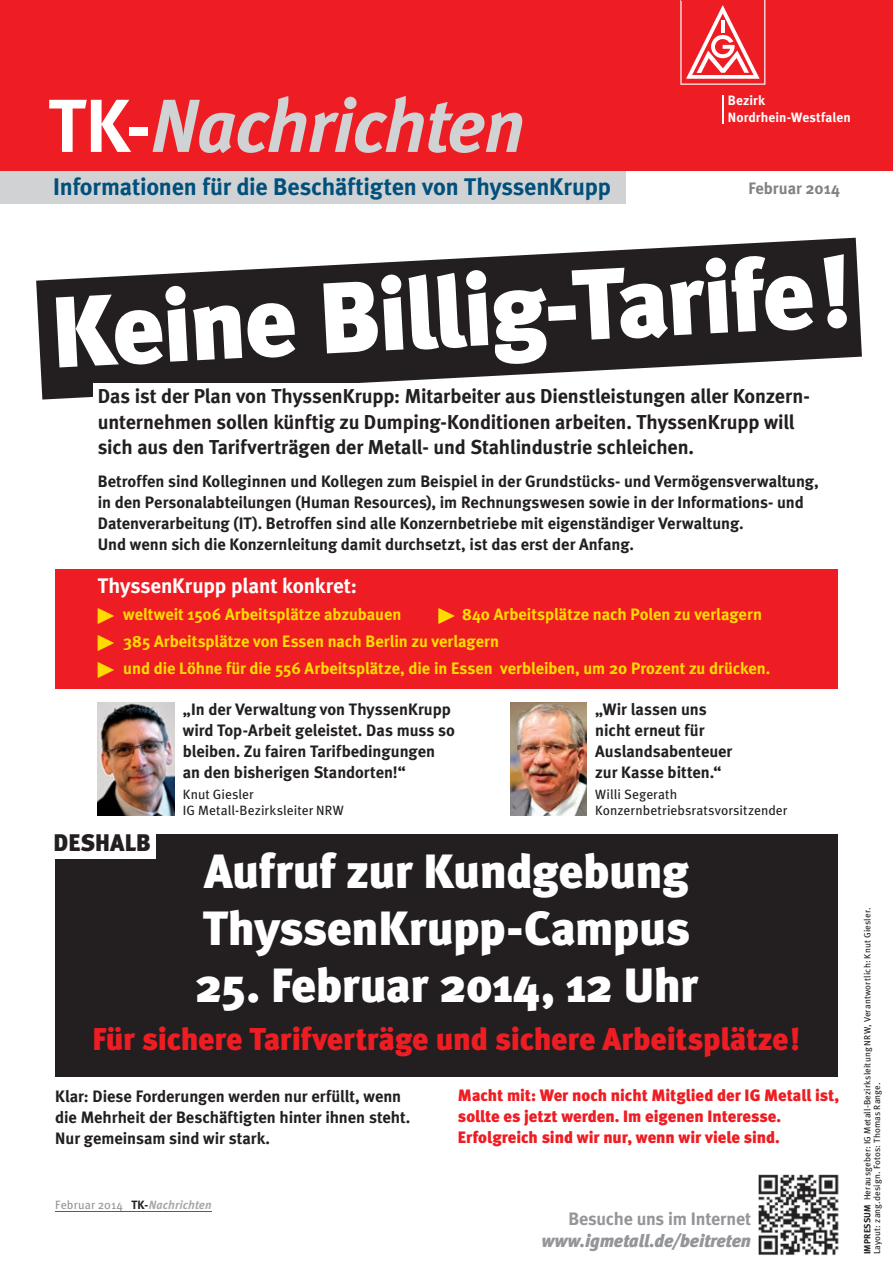
<style>
.page{position:relative;width:893px;height:1263px;background:#fff}
.page>*{position:absolute;margin:0;border:0;box-sizing:border-box;transform-origin:0 0}
.t1{font:900 100.5px "Meta";color:#fff}
.t2{font:italic 700 75px "Meta";letter-spacing:-.015em;color:#d1d2d4}
.t3{font:900 48px/57px "Meta";letter-spacing:-.01em;color:#fff}
.t4{font:900 31.5px "Meta";letter-spacing:-.01em;color:#ee1d23}
.t5{font:700 24px "Meta";letter-spacing:-.01em;color:#00507c}
.t6{font:900 24px "Meta";letter-spacing:.005em;color:#231f20}
.t7{font:700 21px "Meta";letter-spacing:-.005em;color:#fff}
.t8{font:700 20.1px/25.5px "Meta";letter-spacing:-.005em;color:#231f20}
.t9{font:italic 900 18px "Meta";letter-spacing:-.005em;color:#939598}
.t10{font:700 18px "Meta";letter-spacing:-.015em;color:#939598}
.t11{font:700 16.5px/21px "Meta";color:#231f20}
.t12{font:700 16.5px/27px "Meta";letter-spacing:-.005em;color:#ffdc01}
.t13{font:900 16.5px/21px "Meta";letter-spacing:-.005em;color:#ee1d23}
.t14{font:700 16.5px "Meta";letter-spacing:-.005em;color:#808285}
.t15{font:13.5px/16.5px "Meta";letter-spacing:.01em;color:#231f20}
.t16{font:700 13.5px/16.5px "Meta";letter-spacing:.01em;color:#fff}
.t17{font:12px "Meta";letter-spacing:.015em;color:#939598}
.t18{font:9px/9.8px "Meta";letter-spacing:.02em;color:#231f20}
.s1{font-style:normal;color:#fff}
.s2{font-weight:700;color:#231f20}
.s3{font-weight:700;font-style:italic;color:#a8a9ad}
.s4{font-weight:700}
</style>
<div class="page">
<hr style="left:55px;top:1212px;width:157px;height:1px;background:#ee1d23">
<div style="left:0;top:166px;width:625px;height:38px;background:#d1d2d4"></div>
<div style="left:0;top:0;width:893px;height:170px;background:#ee1d23"></div>
<svg style="left:680px;top:0;width:85px;height:85px"></svg>
<hr style="left:682px;top:0;width:82px;height:1px;background:#ee1d23">
<div style="left:55px;top:570px;width:783px;height:119px;background:#ee1d23"></div>
<svg style="left:36px;top:238px;width:826px;height:162px;fill:#231f20"></svg>
<div style="left:55px;top:834px;width:783px;height:242px;background:#231f20"></div>
<div style="left:94px;top:383px;width:710px;height:43px;background:#fff"></div>
<img style="left:98px;top:703px;width:76px;height:112px">
<img style="left:510px;top:703px;width:77px;height:112px">
<img style="left:758px;top:1174px;width:81px;height:81px">
<svg style="left:722px;top:96px;width:1px;height:28px"></svg>
<div style="left:45px;top:829px;width:111px;height:30px;background:#fff"></div>
<h2 class="t2" style="left:48px;top:78px;width:478px"><span class="s1">TK-</span>Nachrichten</h2>
<p class="t16" style="left:728px;top:92px;width:124px">Bezirk<br>Nordrhein-Westfalen</p>
<h3 class="t5" style="left:53px;top:171px;width:559px">Informationen für die Beschäftigten von ThyssenKrupp</h3>
<p class="t14" style="left:748px;top:178px;width:93px">Februar 2014</p>
<h1 class="t1" style="left:49px;top:274px;width:803px;rotate:-3deg">Keine Billig-Tarife!</h1>
<p class="t8" style="left:98px;top:383px;width:713px">Das ist der Plan von ThyssenKrupp: Mitarbeiter aus Dienstleistungen aller Konzern&shy;unternehmen sollen künftig zu Dumping-Konditionen arbeiten. ThyssenKrupp will sich aus den Tarifverträgen der Metall- und Stahlindustrie schleichen.</p>
<p class="t11" style="left:98px;top:471px;width:722px">Betroffen sind Kolleginnen und Kollegen zum Beispiel in der Grundstücks- und Vermögensverwaltung, in den Personalabteilungen (Human Resources), im Rechnungswesen sowie in der Informations- und Datenverarbeitung (IT). Betroffen sind alle Konzernbetriebe mit eigenständiger Verwaltung.<br>Und wenn sich die Konzernleitung damit durchsetzt, ist das erst der Anfang.</p>
<p class="t7" style="left:98px;top:573px;width:261px">ThyssenKrupp plant konkret:</p>
<p class="t12" style="left:123px;top:600px;width:280px">weltweit 1506 Arbeitsplätze abzubauen</p>
<p class="t12" style="left:123px;top:600px;width:649px;text-indent:339px">840 Arbeitsplätze nach Polen zu verlagern<br>385 Arbeitsplätze von Essen nach Berlin zu verlagern<br>und die Löhne für die 556 Arbeitsplätze, die in Essen verbleiben, um 20 Prozent zu drücken.</p>
<p class="t11" style="left:183px;top:698px;width:274px">„In der Verwaltung von ThyssenKrupp wird Top-Arbeit geleistet. Das muss so bleiben. Zu fairen Tarifbedingungen an den bisherigen Standorten!“</p>
<p class="t15" style="left:183px;top:786px;width:162px">Knut Giesler<br>IG Metall-Bezirksleiter NRW</p>
<p class="t11" style="left:595px;top:698px;width:139px">„Wir lassen uns nicht erneut für<br>Auslandsabenteuer zur Kasse bitten.“</p>
<p class="t15" style="left:595px;top:786px;width:194px">Willi Segerath<br>Konzernbetriebsratsvorsitzender</p>
<h3 class="t6" style="left:54px;top:828px;width:99px">DESHALB</h3>
<h3 class="t3" style="left:203px;top:842px;width:489px">Aufruf zur Kundgebung<br>ThyssenKrupp-Campus</h3>
<h3 class="t3" style="left:195px;top:956px;width:505px">25. Februar 2014, 12 Uhr</h3>
<h3 class="t4" style="left:93px;top:1020px;width:709px">Für sichere Tarifverträge und sichere Arbeitsplätze!</h3>
<p class="t11" style="left:55px;top:1085px;width:357px">Klar: Diese Forderungen werden nur erfüllt, wenn die Mehrheit der Beschäftigten hinter ihnen steht.<br>Nur gemeinsam sind wir stark.</p>
<p class="t13" style="left:458px;top:1085px;width:383px">Macht mit: Wer noch nicht Mitglied der IG Metall ist, sollte es jetzt werden. Im eigenen Interesse.<br>Erfolgreich sind wir nur, wenn wir viele sind.</p>
<p class="t17" style="left:55px;top:1197px;width:158px">Februar 2014 <span class="s2">TK-</span><span class="s3">Nachrichten</span></p>
<p class="t10" style="left:568px;top:1207px;width:184px">Besuche uns im Internet</p>
<p class="t9" style="left:542px;top:1230px;width:211px">www.igmetall.de/beitreten</p>
<p class="t18" style="left:862px;top:1254px;width:348px;rotate:-90deg"><span class="s4">IMPRESSUM</span> Herausgeber: IG Metall-Bezirksleitung NRW, Verantwortlich: Knut Giesler.<br>Layout: zang.design. Fotos: Thomas Range.</p>
</div>
